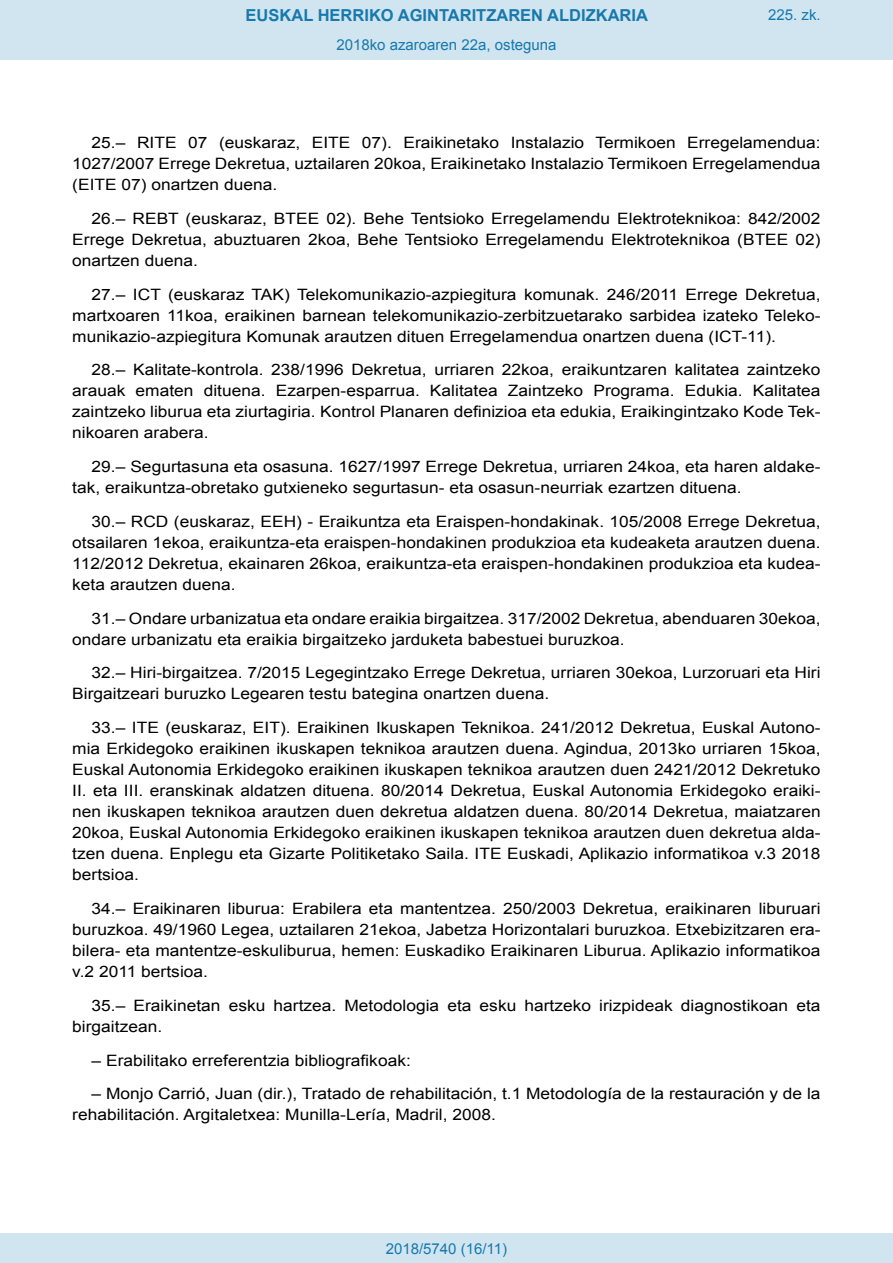
<style>
.page{position:relative;width:893px;height:1263px;background:#fff}
.page>*{position:absolute;margin:0;border:0;box-sizing:border-box;transform-origin:0 0}
.t1{font:700 16.5px "Arial";color:#1879ad}
.BOPVDetalle{font:15.6px/21px "Arial";color:#000;text-align:justify;scale:1.11 1}
.Paginacion_Centro{font:15px "Arial";color:#1879ad}
</style>
<div class="page">
<div style="left:0;top:0;width:893px;height:60px;background:#d0e5f0"></div>
<div style="left:0;top:1233px;width:893px;height:30px;background:#d0e5f0"></div>
<p class="t1" style="left:246px;top:4px;width:404px">EUSKAL HERRIKO AGINTARITZAREN ALDIZKARIA</p>
<p class="Paginacion_Centro" style="left:336px;top:35px;width:222px">2018ko azaroaren 22a, osteguna</p>
<p class="Paginacion_Centro" style="left:768px;top:5px;width:54px">225. zk.</p>
<p class="BOPVDetalle" style="left:72px;top:132px;width:676px;text-indent:19px">25.– RITE 07 (euskaraz, EITE 07). Eraikinetako Instalazio Termikoen Erregelamendua:<br>1027/2007 Errege Dekretua, uztailaren 20koa, Eraikinetako Instalazio Termikoen Erregelamendua (EITE 07) onartzen duena.</p>
<p class="BOPVDetalle" style="left:72px;top:208px;width:676px;text-indent:19px">26.– REBT (euskaraz, BTEE 02). Behe Tentsioko Erregelamendu Elektroteknikoa: 842/2002<br>Errege Dekretua, abuztuaren 2koa, Behe Tentsioko Erregelamendu Elektroteknikoa (BTEE 02) onartzen duena.</p>
<p class="BOPVDetalle" style="left:72px;top:284px;width:676px;text-indent:19px">27.– ICT (euskaraz TAK) Telekomunikazio-azpiegitura komunak. 246/2011 Errege Dekretua, martxoaren 11koa, eraikinen barnean telekomunikazio-zerbitzuetarako sarbidea izateko Teleko&shy;munikazio-azpiegitura Komunak arautzen dituen Erregelamendua onartzen duena (ICT-11).</p>
<p class="BOPVDetalle" style="left:72px;top:360px;width:676px;text-indent:19px">28.– Kalitate-kontrola. 238/1996 Dekretua, urriaren 22koa, eraikuntzaren kalitatea zaintzeko arauak ematen dituena. Ezarpen-esparrua. Kalitatea Zaintzeko Programa. Edukia. Kalitatea zaintzeko liburua eta ziurtagiria. Kontrol Planaren definizioa eta edukia, Eraikingintzako Kode Tek&shy;nikoaren arabera.</p>
<p class="BOPVDetalle" style="left:72px;top:456px;width:676px;text-indent:19px">29.– Segurtasuna eta osasuna. 1627/1997 Errege Dekretua, urriaren 24koa, eta haren aldake&shy;tak, eraikuntza-obretako gutxieneko segurtasun- eta osasun-neurriak ezartzen dituena.</p>
<p class="BOPVDetalle" style="left:72px;top:511px;width:676px;text-indent:19px">30.– RCD (euskaraz, EEH) - Eraikuntza eta Eraispen-hondakinak. 105/2008 Errege Dekretua, otsailaren 1ekoa, eraikuntza-eta eraispen-hondakinen produkzioa eta kudeaketa arautzen duena.<br>112/2012 Dekretua, ekainaren 26koa, eraikuntza-eta eraispen-hondakinen produkzioa eta kudea&shy;keta arautzen duena.</p>
<p class="BOPVDetalle" style="left:72px;top:608px;width:676px;text-indent:19px">31.– Ondare urbanizatua eta ondare eraikia birgaitzea. 317/2002 Dekretua, abenduaren 30ekoa, ondare urbanizatu eta eraikia birgaitzeko jarduketa babestuei buruzkoa.</p>
<p class="BOPVDetalle" style="left:72px;top:663px;width:676px;text-indent:19px">32.– Hiri-birgaitzea. 7/2015 Legegintzako Errege Dekretua, urriaren 30ekoa, Lurzoruari eta Hiri<br>Birgaitzeari buruzko Legearen testu bategina onartzen duena.</p>
<p class="BOPVDetalle" style="left:72px;top:717px;width:676px;text-indent:19px">33.– ITE (euskaraz, EIT). Eraikinen Ikuskapen Teknikoa. 241/2012 Dekretua, Euskal Autono&shy;mia Erkidegoko eraikinen ikuskapen teknikoa arautzen duena. Agindua, 2013ko urriaren 15koa, Euskal Autonomia Erkidegoko eraikinen ikuskapen teknikoa arautzen duen 2421/2012 Dekretuko II. eta III. eranskinak aldatzen dituena. 80/2014 Dekretua, Euskal Autonomia Erkidegoko eraiki&shy;nen ikuskapen teknikoa arautzen duen dekretua aldatzen duena. 80/2014 Dekretua, maiatzaren 20koa, Euskal Autonomia Erkidegoko eraikinen ikuskapen teknikoa arautzen duen dekretua alda&shy;tzen duena. Enplegu eta Gizarte Politiketako Saila. ITE Euskadi, Aplikazio informatikoa v.3 2018 bertsioa.</p>
<p class="BOPVDetalle" style="left:72px;top:898px;width:676px;text-indent:19px">34.– Eraikinaren liburua: Erabilera eta mantentzea. 250/2003 Dekretua, eraikinaren liburuari buruzkoa. 49/1960 Legea, uztailaren 21ekoa, Jabetza Horizontalari buruzkoa. Etxebizitzaren era&shy;bilera- eta mantentze-eskuliburua, hemen: Euskadiko Eraikinaren Liburua. Aplikazio informatikoa v.2 2011 bertsioa.</p>
<p class="BOPVDetalle" style="left:72px;top:995px;width:676px;text-indent:19px">35.– Eraikinetan esku hartzea. Metodologia eta esku hartzeko irizpideak diagnostikoan eta birgaitzean.</p>
<p class="BOPVDetalle" style="left:92px;top:1050px;width:289px">– Erabilitako erreferentzia bibliografikoak:</p>
<p class="BOPVDetalle" style="left:72px;top:1083px;width:676px;text-indent:19px">– Monjo Carrió, Juan (dir.), Tratado de rehabilitación, t.1 Metodología de la restauración y de la rehabilitación. Argitaletxea: Munilla-Lería, Madril, 2008.</p>
<p class="Paginacion_Centro" style="left:386px;top:1238px;width:123px">2018/5740 (16/11)</p>
</div>
